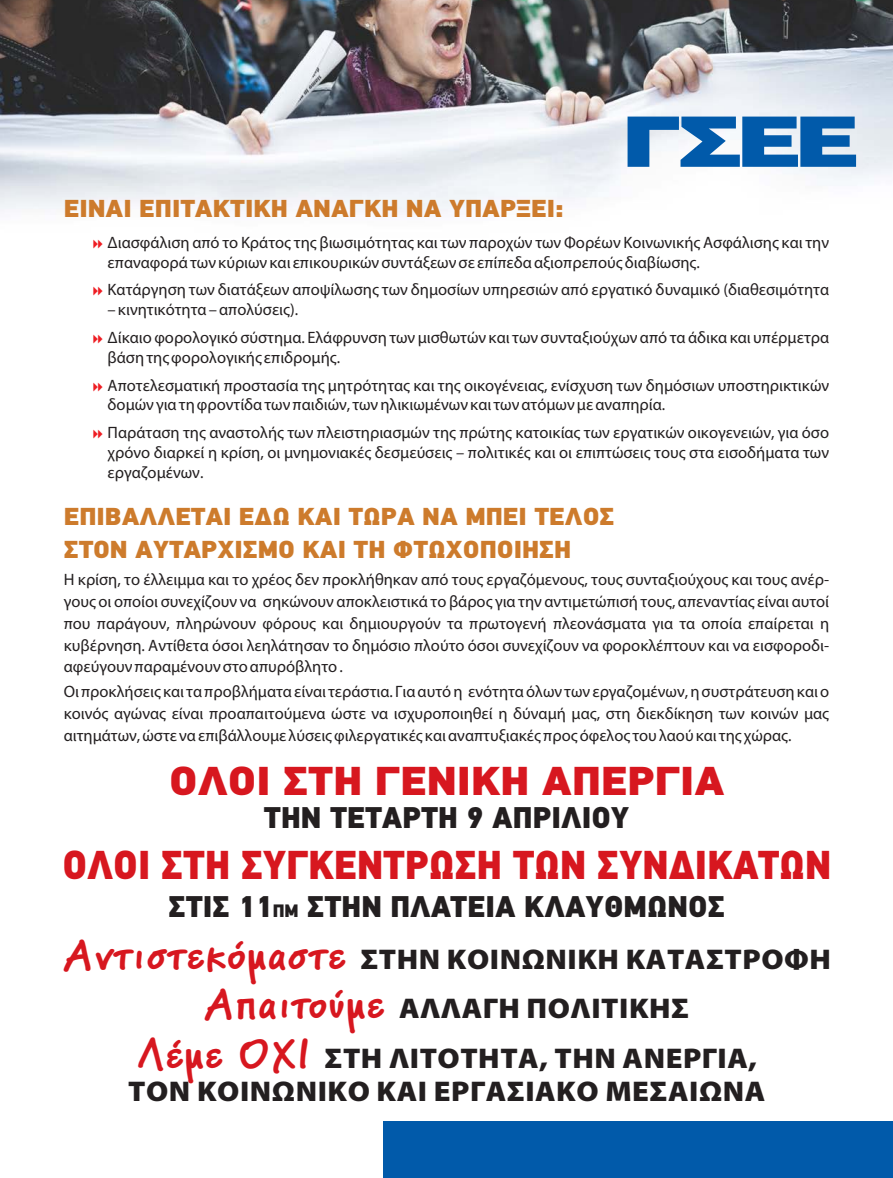
<style>
.page{position:relative;width:893px;height:1178px;background:#fff}
.page>*{position:absolute;margin:0;border:0;box-sizing:border-box;transform-origin:0 0}
.t1{font:900 40.35px "PF Din Text Pro";color:#d7171f;scale:.89 1}
.t2{font:900 40.35px "PF Din Text Pro";color:#d7171f}
.t3{font:900 30px "PF Din Text Pro";color:#231f20;scale:.95 1}
.t4{font:900 28.5px/49.5px "Myriad Pro";letter-spacing:.015em;color:#231f20;text-align:center;scale:1.07 1}
.t5{font:900 24.6px/32.8px "PF Din Text Pro";color:#cd7b2c}
.t6{font:16.5px/21.8px "Myriad Pro";color:#231f20}
.s1{font-size:18px}
.s2{font-family:"PF Reminder Pro";font-weight:700;font-size:42.9px;color:#d7171f}
</style>
<div class="page">
<img style="left:0;top:0;width:893px;height:215px">
<div style="left:384px;top:1121px;width:509px;height:57px;background:#015aaa"></div>
<svg style="left:628px;top:117px;width:228px;height:50px"></svg>
<h3 class="t5" style="left:64px;top:194px;width:502px">ΕΙΝΑΙ ΕΠΙΤΑΚΤΙΚΗ ΑΝΑΓΚΗ ΝΑ ΥΠΑΡΞΕΙ:</h3>
<p class="t6" style="left:108px;top:234px;width:723px;line-height:19.8px">Διασφάλιση από το Κράτος της βιωσιμότητας και των παροχών των Φορέων Κοινωνικής Ασφάλισης και την επαναφορά των κύριων και επικουρικών συντάξεων σε επίπεδα αξιοπρεπούς διαβίωσης.</p>
<p class="t6" style="left:108px;top:280px;width:723px">Κατάργηση των διατάξεων αποψίλωσης των δημοσίων υπηρεσιών από εργατικό δυναμικό (διαθεσιμότητα</p>
<p class="t6" style="left:108px;top:297px;width:723px;line-height:27.8px">– κινητικότητα – απολύσεις).<br>Δίκαιο φορολογικό σύστημα. Ελάφρυνση των μισθωτών και των συνταξιούχων από τα άδικα και υπέρμετρα</p>
<p class="t6" style="left:108px;top:345px;width:723px;line-height:27.8px">βάση της φορολογικής επιδρομής.<br>Αποτελεσματική προστασία της μητρότητας και της οικογένειας, ενίσχυση των δημόσιων υποστηρικτικών</p>
<p class="t6" style="left:108px;top:392px;width:723px;line-height:27.8px">δομών για τη φροντίδα των παιδιών, των ηλικιωμένων και των ατόμων με αναπηρία.<br>Παράταση της αναστολής των πλειστηριασμών της πρώτης κατοικίας των εργατικών οικογενειών, για όσο</p>
<p class="t6" style="left:108px;top:444px;width:723px;line-height:19.8px">χρόνο διαρκεί η κρίση, οι μνημονιακές δεσμεύσεις – πολιτικές και οι επιπτώσεις τους στα εισοδήματα των εργαζομένων.</p>
<h3 class="t5" style="left:64px;top:502px;width:552px">ΕΠΙΒΑΛΛΕΤΑΙ ΕΔΩ ΚΑΙ ΤΩΡΑ ΝΑ ΜΠΕΙ ΤΕΛΟΣ<br>ΣΤΟΝ ΑΥΤΑΡΧΙΣΜΟ ΚΑΙ ΤΗ ΦΤΩΧΟΠΟΙΗΣΗ</h3>
<p class="t6" style="left:64px;top:570px;width:767px;text-align:justify">Η κρίση, το έλλειμμα και το χρέος δεν προκλήθηκαν από τους εργαζόμενους, τους συνταξιούχους και τους ανέρ&shy;γους οι οποίοι συνεχίζουν να σηκώνουν αποκλειστικά το βάρος για την αντιμετώπισή τους, απεναντίας είναι αυτοί που παράγουν, πληρώνουν φόρους και δημιουργούν τα πρωτογενή πλεονάσματα για τα οποία επαίρεται η κυβέρνηση. Αντίθετα όσοι λεηλάτησαν το δημόσιο πλούτο όσοι συνεχίζουν να φοροκλέπτουν και να εισφοροδι&shy;αφεύγουν παραμένουν στο απυρόβλητο .</p>
<p class="t6" style="left:64px;top:682px;width:767px;text-align:justify">Οι προκλήσεις και τα προβλήματα είναι τεράστια. Για αυτό η ενότητα όλων των εργαζομένων, η συστράτευση και ο κοινός αγώνας είναι προαπαιτούμενα ώστε να ισχυροποιηθεί η δύναμή μας, στη διεκδίκηση των κοινών μας αιτημάτων, ώστε να επιβάλλουμε λύσεις φιλεργατικές και αναπτυξιακές προς όφελος του λαού και της χώρας.</p>
<h1 class="t2" style="left:169px;top:765px;width:557px">ΟΛΟΙ ΣΤΗ ΓΕΝΙΚΗ ΑΠΕΡΓΙΑ</h1>
<h2 class="t3" style="left:264px;top:805px;width:386px">ΤΗΝ ΤΕΤΑΡΤΗ 9 ΑΠΡΙΛΙΟΥ</h2>
<h1 class="t1" style="left:62px;top:848px;width:865px">ΟΛΟΙ ΣΤΗ ΣΥΓΚΕΝΤΡΩΣΗ ΤΩΝ ΣΥΝΔΙΚΑΤΩΝ</h1>
<h2 class="t3" style="left:168px;top:894px;width:587px">ΣΤΙΣ 11<span class="s1">ΠΜ</span> ΣΤΗΝ ΠΛΑΤΕΙΑ ΚΛΑΥΘΜΩΝΟΣ</h2>
<h3 class="t4" style="left:64px;top:937px;width:718px"><span class="s2">Αντιστεκόμαστε</span> ΣΤΗΝ ΚΟΙΝΩΝΙΚΗ ΚΑΤΑΣΤΡΟΦΗ<br><span class="s2">Απαιτούμε</span> ΑΛΛΑΓΗ ΠΟΛΙΤΙΚΗΣ<br><span class="s2">Λέμε ΟΧΙ</span> ΣΤΗ ΛΙΤΟΤΗΤΑ, ΤΗΝ ΑΝΕΡΓΙΑ,</h3>
<h3 class="t4" style="left:128px;top:1069px;width:597px">ΤΟΝ ΚΟΙΝΩΝΙΚΟ ΚΑΙ ΕΡΓΑΣΙΑΚΟ ΜΕΣΑΙΩΝΑ</h3>
</div>
